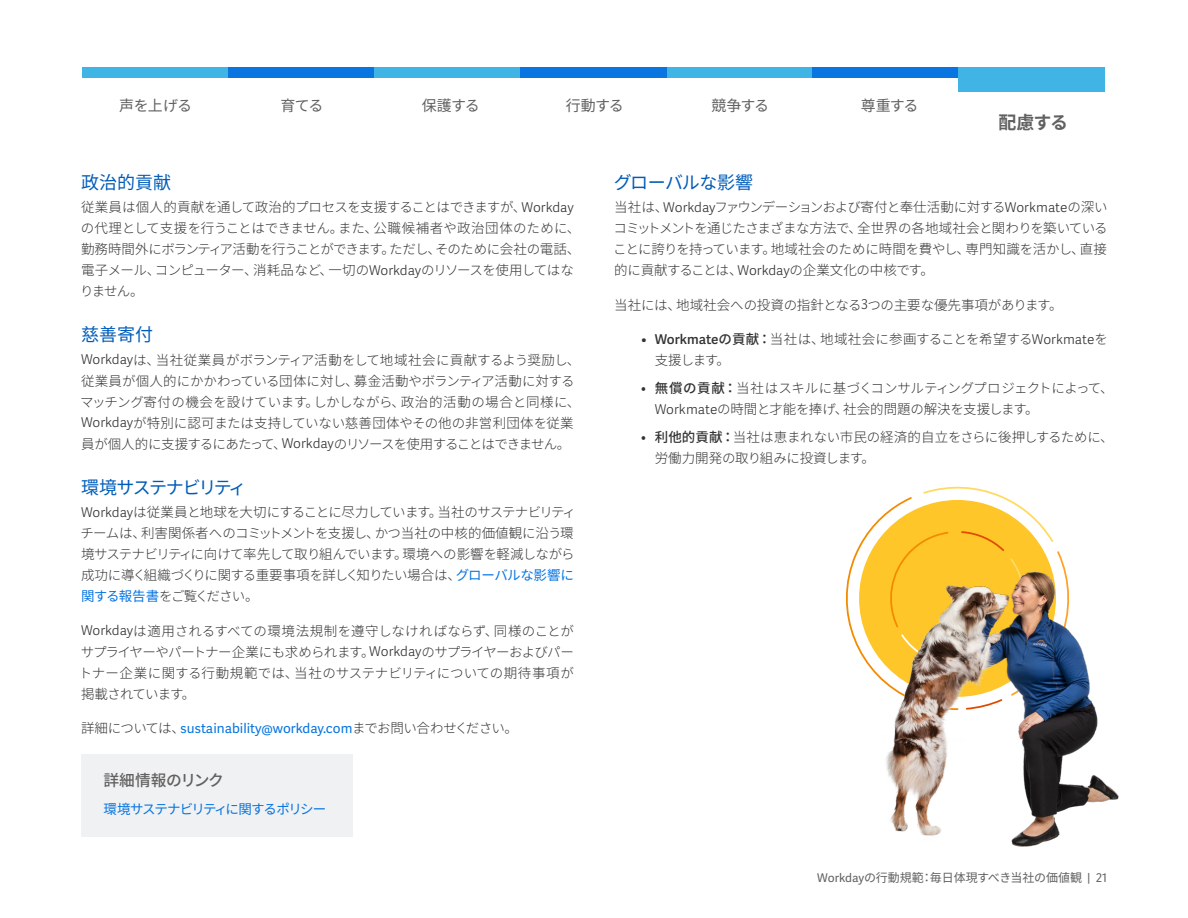
<style>
.page{position:relative;width:1188px;height:918px;background:#fff}
.page>*{position:absolute;margin:0;border:0;box-sizing:border-box;transform-origin:0 0}
.t1{font:18px "Noto Sans CJ Kjp";letter-spacing:-.02em;color:#005cb9}
.t2{font:18px "Noto Sans CJ Kjp";letter-spacing:-.095em;color:#005cb9}
.t3{font:700 18px "Workday Adelle Sans";letter-spacing:-.005em;color:#616161}
.t4{font:700 18px "Noto Sans CJ Kjp";color:#616161}
.t5{font:500 15.75px "Noto Sans CJ Kjp";letter-spacing:-.015em;color:#616161}
.t6{font:15px "Workday Adelle Sans";color:#616161}
.t7{font:15px "Noto Sans CJ Kjp";letter-spacing:-.055em;color:#616161}
.t8{font:300 13.5px/21px "Noto Sans CJ Kjp";letter-spacing:-.02em;color:#333}
.t9{font:300 13.5px/21px "Noto Sans CJ Kjp";letter-spacing:-.05em;color:#333}
.t10{font:13.5px "Workday Adelle Sans";color:#0875e1}
.t11{font:13.5px "Noto Sans CJ Kjp";letter-spacing:-.09em;color:#0875e1}
.t12{font:12px "Noto Sans CJ Kjp";color:#616161}
.s1{font-family:"Workday Adelle Sans"}
.s2{font-weight:400;color:#0875e1}
.s3{font-family:"Noto Sans CJ Kjp";font-weight:300;color:#333}
.s4{font-family:"Workday Adelle Sans";font-weight:500}
.s5{font-weight:500}
</style>
<div class="page">
<div style="left:82px;top:68px;width:146px;height:10px;background:#40b4e5"></div>
<div style="left:228px;top:68px;width:146px;height:10px;background:#0875e1"></div>
<div style="left:374px;top:68px;width:146px;height:10px;background:#40b4e5"></div>
<div style="left:666px;top:68px;width:147px;height:10px;background:#40b4e5"></div>
<div style="left:812px;top:68px;width:147px;height:10px;background:#0875e1"></div>
<div style="left:958px;top:68px;width:147px;height:24px;background:#40b4e5"></div>
<div style="left:520px;top:68px;width:147px;height:10px;background:#0875e1"></div>
<svg style="left:846px;top:487px;width:218px;height:177px"></svg>
<img style="left:867px;top:564px;width:252px;height:283px">
<div style="left:81px;top:754px;width:272px;height:82px;background:#f0f1f2"></div>
<p class="t7" style="left:119px;top:97px;width:75px">声を上げる</p>
<p class="t7" style="left:280px;top:97px;width:45px">育てる</p>
<p class="t7" style="left:422px;top:97px;width:59px">保護する</p>
<p class="t7" style="left:566px;top:97px;width:59px">行動する</p>
<p class="t7" style="left:711px;top:97px;width:59px">競争する</p>
<p class="t7" style="left:861px;top:97px;width:59px">尊重する</p>
<p class="t6" style="left:111px;top:97px;width:90px">We Speak Up</p>
<p class="t6" style="left:267px;top:97px;width:69px">We Foster</p>
<p class="t6" style="left:412px;top:97px;width:76px">We Protect</p>
<p class="t6" style="left:568px;top:97px;width:50px">We Act</p>
<p class="t6" style="left:694px;top:97px;width:89px">We Compete</p>
<p class="t6" style="left:847px;top:97px;width:81px">We Respect</p>
<h1 class="t4" style="left:998px;top:112px;width:71px">配慮する</h1>
<h1 class="t3" style="left:997px;top:110px;width:72px">We Care</h1>
<h1 class="t1" style="left:81px;top:172px;width:91px">政治的貢献</h1>
<p class="t8" style="left:80px;top:197px;width:502px">従業員は個人的貢献を通して政治的プロセスを支援することはできますが、<span class="s1">Workday</span>の代理として支援を行うことはできません。また、公職候補者や政治団体のために、勤務時間外にボランティア活動を行うことができます。ただし、そのために会社の電話、電子メール、コンピューター、消耗品など、一切の<span class="s1">Workday</span>のリソースを使用してはなりません。</p>
<h1 class="t1" style="left:81px;top:324px;width:73px">慈善寄付</h1>
<p class="t8" style="left:80px;top:349px;width:502px"><span class="s1">Workday</span>は、当社従業員がボランティア活動をして地域社会に貢献するよう奨励し、従業員が個人的にかかわっている団体に対し、募金活動やボランティア活動に対するマッチング寄付の機会を設けています。しかしながら、政治的活動の場合と同様に、<span class="s1">Workday</span>が特別に認可または支持していない慈善団体やその他の非営利団体を従業員が個人的に支援するにあたって、<span class="s1">Workday</span>のリソースを使用することはできません。</p>
<h1 class="t2" style="left:81px;top:477px;width:167px">環境サステナビリティ</h1>
<p class="t9" style="left:81px;top:502px;width:497px"><span class="s1">Workday</span>は従業員と地球を大切にすることに尽力しています。当社のサステナビリティチームは、利害関係者へのコミットメントを支援し、かつ当社の中核的価値観に沿う環境サステナビリティに向けて率先して取り組んでいます。環境への影響を軽減しながら成功に導く組織づくりに関する重要事項を詳しく知りたい場合は、<span class="s2">グローバルな影響に関する報告書</span>をご覧ください。</p>
<p class="t8" style="left:79px;top:620px;width:497px;text-align:justify"><span class="s1">Workday</span>は適用されるすべての環境法規制を遵守しなければならず、同様のことがサプライヤーやパートナー企業にも求められます。<span class="s1">Workday</span>のサプライヤーおよびパートナー企業に関する行動規範では、当社のサステナビリティについての期待事項が掲載されています。</p>
<p class="t10" style="left:81px;top:720px;width:439px"><span class="s3">詳細については、</span>sustainability@workday.com<span class="s3">までお問い合わせください。</span></p>
<p class="t5" style="left:104px;top:772px;width:122px">詳細情報のリンク</p>
<p class="t11" style="left:104px;top:801px;width:224px">環境サステナビリティに関するポリシー</p>
<h1 class="t1" style="left:614px;top:172px;width:141px">グローバルな影響</h1>
<p class="t8" style="left:613px;top:197px;width:496px;text-align:justify">当社は、<span class="s1">Workday</span>ファウンデーションおよび寄付と奉仕活動に対する<span class="s1">Workmate</span>の深いコミットメントを通じたさまざまな方法で、全世界の各地域社会と関わりを築いていることに誇りを持っています。地域社会のために時間を費やし、専門知識を活かし、直接的に貢献することは、<span class="s1">Workday</span>の企業文化の中核です。</p>
<p class="t8" style="left:614px;top:294px;width:450px">当社には、地域社会への投資の指針となる<span class="s1">3</span>つの主要な優先事項があります。</p>
<p class="t8" style="left:655px;top:329px;width:455px;text-indent:-14px"><span class="s4">• Workmate</span><span class="s5">の貢献：</span>当社は、地域社会に参画することを希望する<span class="s1">Workmate</span>を支援します。</p>
<p class="t8" style="left:655px;top:378px;width:460px;text-indent:-14px"><span class="s5">• 無償の貢献：</span>当社はスキルに基づくコンサルティングプロジェクトによって、<br><span class="s1">Workmate</span>の時間と才能を捧げ、社会的問題の解決を支援します。</p>
<p class="t8" style="left:655px;top:426px;width:460px;text-indent:-14px"><span class="s5">• 利他的貢献：</span>当社は恵まれない市民の経済的自立をさらに後押しするために、労働力開発の取り組みに投資します。</p>
<p class="t12" style="left:817px;top:871px;width:291px"><span class="s1">Workday</span>の行動規範：毎日体現すべき当社の価値観 <span class="s1">| 21</span></p>
</div>
